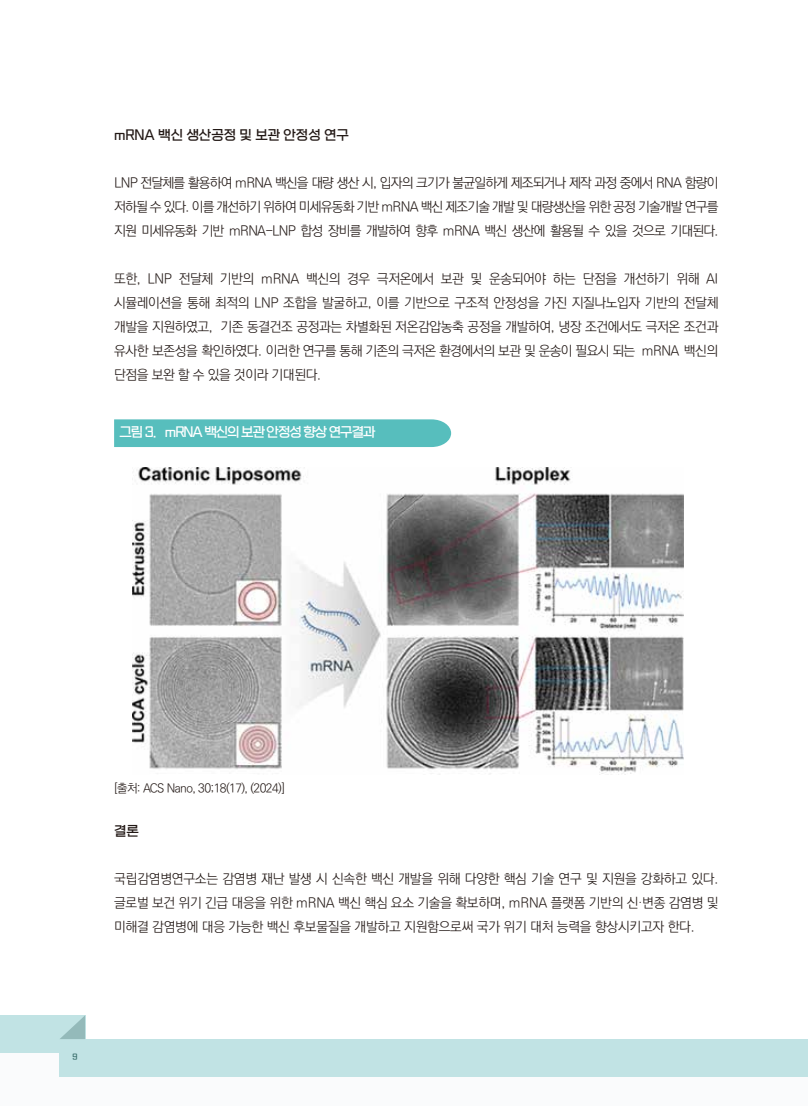
<style>
.page{position:relative;width:808px;height:1106px;background:#fff}
.page>*{position:absolute;margin:0;border:0;box-sizing:border-box;transform-origin:0 0}
.t1{font:300 13.5px/24px "Ko Pub World Dotum";letter-spacing:-.05em;color:#221815;text-align:justify}
.t2{font:300 13.5px "Gong Gothic";letter-spacing:-.07em;color:#fff}
.t3{font:300 13.5px "Gong Gothic";color:#221815}
.t4{font:300 12px "Ko Pub World Dotum";letter-spacing:-.05em;color:#221815}
.t5{font:300 7.5px "Gong Gothic";color:#2d6461}
</style>
<div class="page">
<img style="left:133px;top:467px;width:550px;height:307px">
<svg style="left:0;top:1029px;width:808px;height:48px"></svg>
<div style="left:0;top:1015px;width:85px;height:37px;background:#c1e3e4"></div>
<div style="left:60px;top:1039px;width:748px;height:37px;background:#c1e3e4"></div>
<svg style="left:60px;top:1016px;width:25px;height:23px"></svg>
<div style="left:114px;top:419px;width:337px;height:28px;background:#57bebd"></div>
<p class="t3" style="left:114px;top:128px;width:236px">mRNA 백신 생산공정 및 보관 안정성 연구</p>
<p class="t1" style="left:114px;top:171px;width:606px">LNP 전달체를 활용하여 mRNA 백신을 대량 생산 시, 입자의 크기가 불균일하게 제조되거나 제작 과정 중에서 RNA 함량이 저하될 수 있다. 이를 개선하기 위하여 미세유동화 기반 mRNA 백신 제조기술 개발 및 대량생산을 위한 공정 기술개발 연구를 지원 미세유동화 기반 mRNA-LNP 합성 장비를 개발하여 향후 mRNA 백신 생산에 활용될 수 있을 것으로 기대된다.</p>
<p class="t1" style="left:114px;top:267px;width:606px">또한, LNP 전달체 기반의 mRNA 백신의 경우 극저온에서 보관 및 운송되어야 하는 단점을 개선하기 위해 AI 시뮬레이션을 통해 최적의 LNP 조합을 발굴하고, 이를 기반으로 구조적 안정성을 가진 지질나노입자 기반의 전달체 개발을 지원하였고, 기존 동결건조 공정과는 차별화된 저온감압농축 공정을 개발하여, 냉장 조건에서도 극저온 조건과 유사한 보존성을 확인하였다. 이러한 연구를 통해 기존의 극저온 환경에서의 보관 및 운송이 필요시 되는 mRNA 백신의 단점을 보완 할 수 있을 것이라 기대된다.</p>
<p class="t2" style="left:119px;top:425px;width:258px">그림 3. mRNA 백신의 보관 안정성 향상 연구결과</p>
<p class="t4" style="left:114px;top:780px;width:172px">[출처: ACS Nano, 30;18(17), (2024)]</p>
<p class="t3" style="left:114px;top:824px;width:26px">결론</p>
<p class="t1" style="left:114px;top:867px;width:606px">국립감염병연구소는 감염병 재난 발생 시 신속한 백신 개발을 위해 다양한 핵심 기술 연구 및 지원을 강화하고 있다. 글로벌 보건 위기 긴급 대응을 위한 mRNA 백신 핵심 요소 기술을 확보하며, mRNA 플랫폼 기반의 신·변종 감염병 및 미해결 감염병에 대응 가능한 백신 후보물질을 개발하고 지원함으로써 국가 위기 대처 능력을 향상시키고자 한다.</p>
<p class="t5" style="left:73px;top:1052px;width:7px">9</p>
</div>
